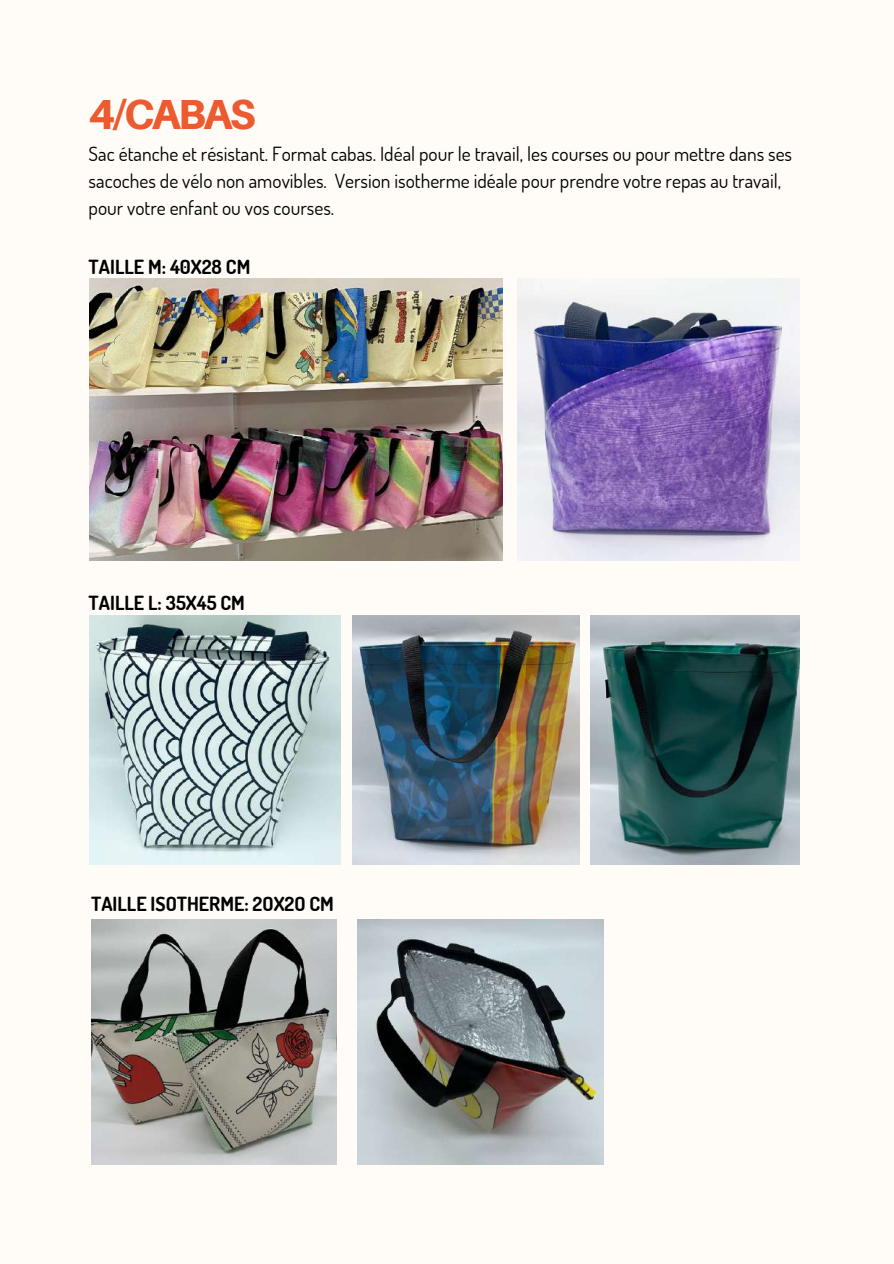
<style>
.page{position:relative;width:894px;height:1264px;background:#fff}
.page>*{position:absolute;margin:0;border:0;box-sizing:border-box;transform-origin:0 0}
.t1{font:800 42px "Aileron";letter-spacing:-.065em;color:#ec5a30}
.t2{font:19.5px/27px "Dosis";color:#000}
.t3{font:700 19.5px "Dosis";color:#000}
</style>
<div class="page">
<div style="left:0;top:0;width:893px;height:1263px;background:#fffcf7"></div>
<img style="left:352px;top:615px;width:227px;height:249px">
<img style="left:89px;top:279px;width:413px;height:281px">
<img style="left:91px;top:919px;width:245px;height:245px">
<img style="left:357px;top:919px;width:246px;height:245px">
<img style="left:89px;top:615px;width:251px;height:249px">
<img style="left:517px;top:279px;width:282px;height:281px">
<img style="left:590px;top:615px;width:208px;height:249px">
<h1 class="t1" style="left:89px;top:88px;width:168px">4/CABAS</h1>
<p class="t2" style="left:89px;top:140px;width:704px">Sac étanche et résistant. Format cabas. Idéal pour le travail, les courses ou pour mettre dans ses sacoches de vélo non amovibles. Version isotherme idéale pour prendre votre repas au travail, pour votre enfant ou vos courses.</p>
<p class="t3" style="left:89px;top:254px;width:163px">TAILLE M: 40X28 CM</p>
<p class="t3" style="left:89px;top:590px;width:158px">TAILLE L: 35X45 CM</p>
<p class="t3" style="left:91px;top:890px;width:244px">TAILLE ISOTHERME: 2OX2O CM</p>
</div>
